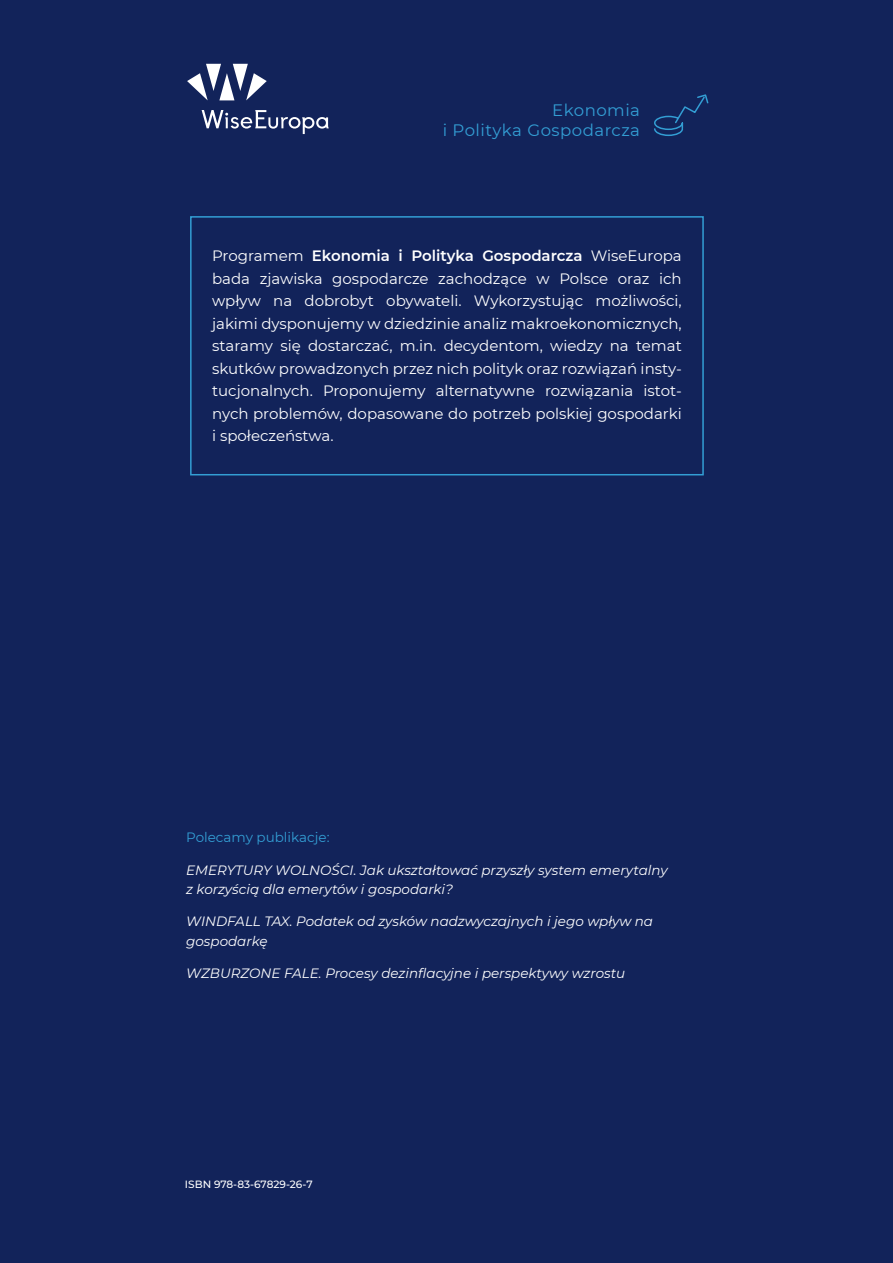
<style>
.page{position:relative;width:893px;height:1263px;background:#12235a}
.page>*{position:absolute;margin:0;border:0;box-sizing:border-box;transform-origin:0 0}
.t1{font:16.5px/19.8px "Montserrat";letter-spacing:.03em;color:#339ed4;text-align:right}
.opis_programu_TYLNA_OKLADKA{font:15px/22.5px "Montserrat";color:#fff;text-align:justify}
.linki_tylna_okladka{font:italic 13.5px/19.5px "Montserrat";color:#fff}
.polecamy{font:13.5px "Montserrat";color:#339ed4}
.t2{font:500 10.5px "Montserrat";color:#fff}
.s1{font-weight:600}
</style>
<div class="page">
<svg style="left:187px;top:64px;width:80px;height:36px"></svg>
<svg style="left:202px;top:110px;width:127px;height:24px"></svg>
<div style="left:190px;top:216px;width:514px;height:259px;border:2px solid #339ed4"></div>
<svg style="left:654px;top:94px;width:55px;height:42px"></svg>
<p class="t1" style="left:443px;top:100px;width:199px">Ekonomia<br>i Polityka Gospodarcza</p>
<p class="opis_programu_TYLNA_OKLADKA" style="left:212px;top:244px;width:471px">Programem <span class="s1">Ekonomia i Polityka Gospodarcza</span> WiseEuropa bada zjawiska gospodarcze zachodzące w Polsce oraz ich wpływ na dobrobyt obywateli. Wykorzystując możliwości, jakimi dysponujemy w dziedzinie analiz makroekonomicznych, staramy się dostarczać, m.in. decydentom, wiedzy na temat skutków prowadzonych przez nich polityk oraz rozwiązań insty&shy;tucjonalnych. Proponujemy alternatywne rozwiązania istot&shy;nych problemów, dopasowane do potrzeb polskiej gospodarki i społeczeństwa.</p>
<p class="polecamy" style="left:186px;top:828px;width:145px">Polecamy publikacje:</p>
<p class="linki_tylna_okladka" style="left:186px;top:859px;width:483px">EMERYTURY WOLNOŚCI. Jak ukształtować przyszły system emerytalny z korzyścią dla emerytów i gospodarki?</p>
<p class="linki_tylna_okladka" style="left:186px;top:911px;width:468px">WINDFALL TAX. Podatek od zysków nadzwyczajnych i jego wpływ na gospodarkę</p>
<p class="linki_tylna_okladka" style="left:186px;top:963px;width:441px">WZBURZONE FALE. Procesy dezinflacyjne i perspektywy wzrostu</p>
<p class="t2" style="left:185px;top:1177px;width:129px">ISBN 978-83-67829-26-7</p>
</div>
